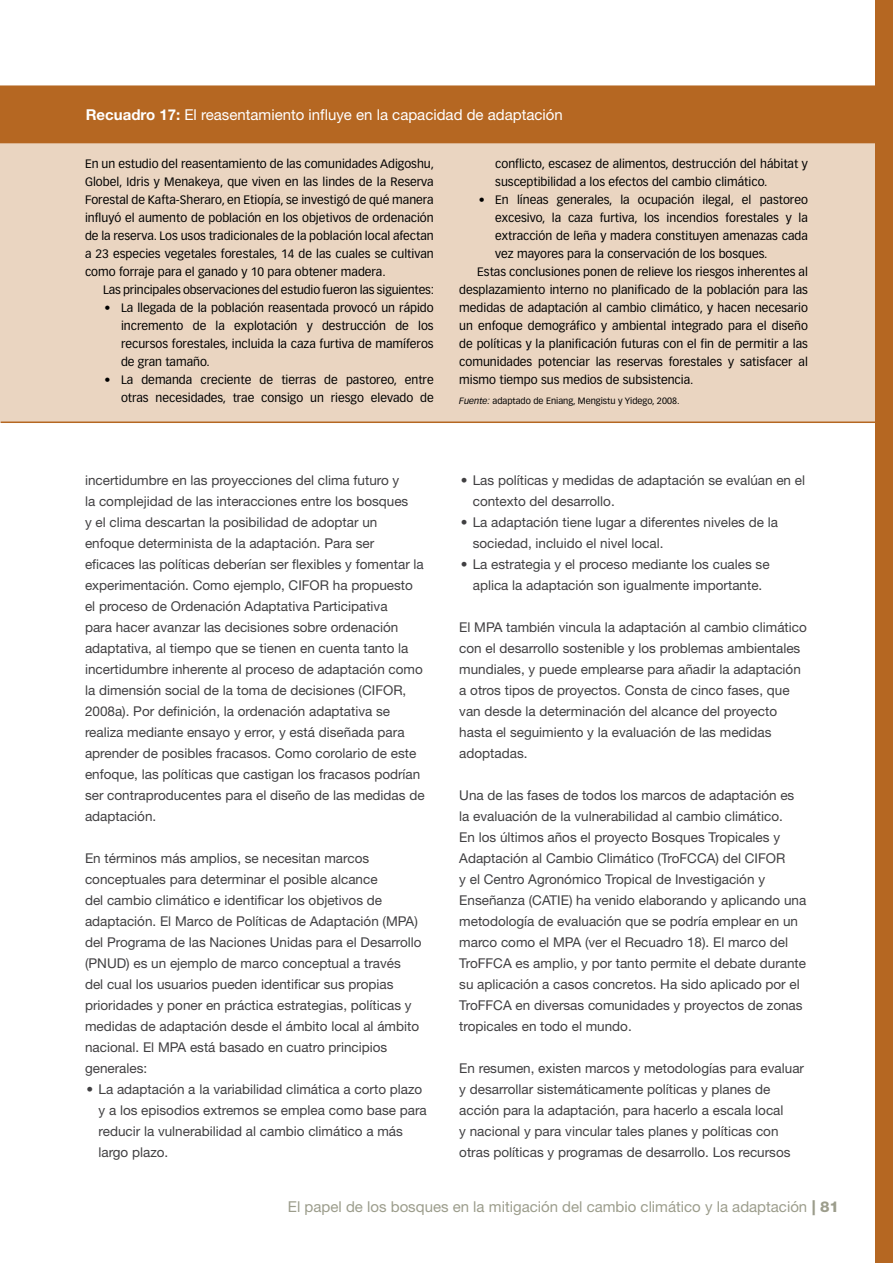
<style>
.page{position:relative;width:893px;height:1263px;background:#fff}
.page>*{position:absolute;margin:0;border:0;box-sizing:border-box;transform-origin:0 0}
.t1{font:15px "Helvetica Neue";color:#9c9d8c}
.Box_title{font:15px "Helvetica Neue";color:#fff}
.Body{font:13.5px/21px "Helvetica Neue";color:#414042}
.Last_bullet{font:13.5px/21px "Helvetica Neue";color:#414042}
.Box_bullets{font:12px/18px "Vectora LH";color:#000;text-align:justify}
.Box_body_indent{font:12px/18px "Vectora LH";letter-spacing:-.01em;color:#000;text-align:justify}
.Box_body{font:12px/18px "Vectora LH";color:#000;text-align:justify}
.Box_source{font:9px "Vectora LH";color:#000}
.s1{font-weight:700}
.s2{font-style:italic}
.s3{font-weight:800}
</style>
<div class="page">
<div style="left:1px;top:117px;width:892px;height:306px;background:#ead5c1"></div>
<div style="left:1px;top:86px;width:891px;height:57px;background:#b56722"></div>
<div style="left:0;top:85px;width:893px;height:58px;border:2px solid #b56722"></div>
<hr style="left:1px;top:421px;width:892px;height:2px;background:#b56722">
<div style="left:876px;top:0;width:17px;height:1263px;background:#b56722"></div>
<p class="Box_title" style="left:86px;top:106px;width:479px"><span class="s1">Recuadro 17:</span> El reasentamiento influye en la capacidad de adaptación</p>
<p class="Box_body" style="left:85px;top:155px;width:351px">En un estudio del reasentamiento de las comunidades Adigoshu, Globel, Idris y Menakeya, que viven en las lindes de la Reserva Forestal de Kafta-Sheraro, en Etiopía, se investigó de qué manera influyó el aumento de población en los objetivos de ordenación de la reserva. Los usos tradicionales de la población local afectan a 23 especies vegetales forestales, 14 de las cuales se cultivan como forraje para el ganado y 10 para obtener madera.</p>
<p class="Box_body_indent" style="left:103px;top:281px;width:333px">Las principales observaciones del estudio fueron las siguientes:</p>
<p class="Box_bullets" style="left:121px;top:299px;width:314px;text-indent:-16px">• La llegada de la población reasentada provocó un rápido incremento de la explotación y destrucción de los recursos forestales, incluida la caza furtiva de mamíferos de gran tamaño.</p>
<p class="Box_bullets" style="left:105px;top:371px;width:331px;text-align:right">• La demanda creciente de tierras de pastoreo, entre otras necesidades, trae consigo un riesgo elevado de</p>
<p class="Box_bullets" style="left:495px;top:155px;width:314px">conflicto, escasez de alimentos, destrucción del hábitat y susceptibilidad a los efectos del cambio climático.</p>
<p class="Box_bullets" style="left:495px;top:191px;width:314px;text-indent:-16px">• En líneas generales, la ocupación ilegal, el pastoreo excesivo, la caza furtiva, los incendios forestales y la extracción de leña y madera constituyen amenazas cada vez mayores para la conservación de los bosques.</p>
<p class="Box_body_indent" style="left:459px;top:263px;width:350px;text-indent:18px">Estas conclusiones ponen de relieve los riesgos inherentes al desplazamiento interno no planificado de la población para las medidas de adaptación al cambio climático, y hacen necesario un enfoque demográfico y ambiental integrado para el diseño de políticas y la planificación futuras con el fin de permitir a las comunidades potenciar las reservas forestales y satisfacer al mismo tiempo sus medios de subsistencia.</p>
<p class="Box_source" style="left:459px;top:395px;width:222px"><span class="s2">Fuente:</span> adaptado de Eniang, Mengistu y Yidego, 2008.</p>
<p class="Body" style="left:85px;top:469px;width:341px">incertidumbre en las proyecciones del clima futuro y<br>la complejidad de las interacciones entre los bosques<br>y el clima descartan la posibilidad de adoptar un enfoque determinista de la adaptación. Para ser eficaces las políticas deberían ser flexibles y fomentar la experimentación. Como ejemplo, CIFOR ha propuesto el proceso de Ordenación Adaptativa Participativa<br>para hacer avanzar las decisiones sobre ordenación adaptativa, al tiempo que se tienen en cuenta tanto la incertidumbre inherente al proceso de adaptación como la dimensión social de la toma de decisiones (CIFOR, 2008a). Por definición, la ordenación adaptativa se realiza mediante ensayo y error, y está diseñada para aprender de posibles fracasos. Como corolario de este enfoque, las políticas que castigan los fracasos podrían ser contraproducentes para el diseño de las medidas de adaptación.</p>
<p class="Body" style="left:85px;top:847px;width:338px">En términos más amplios, se necesitan marcos conceptuales para determinar el posible alcance<br>del cambio climático e identificar los objetivos de adaptación. El Marco de Políticas de Adaptación (MPA) del Programa de las Naciones Unidas para el Desarrollo (PNUD) es un ejemplo de marco conceptual a través del cual los usuarios pueden identificar sus propias prioridades y poner en práctica estrategias, políticas y medidas de adaptación desde el ámbito local al ámbito nacional. El MPA está basado en cuatro principios generales:</p>
<p class="Last_bullet" style="left:99px;top:1078px;width:330px;text-indent:-12px">• La adaptación a la variabilidad climática a corto plazo y a los episodios extremos se emplea como base para reducir la vulnerabilidad al cambio climático a más largo plazo.</p>
<p class="Last_bullet" style="left:473px;top:469px;width:334px;text-indent:-12px">• Las políticas y medidas de adaptación se evalúan en el contexto del desarrollo.</p>
<p class="Last_bullet" style="left:473px;top:511px;width:307px;text-indent:-12px">• La adaptación tiene lugar a diferentes niveles de la sociedad, incluido el nivel local.</p>
<p class="Last_bullet" style="left:461px;top:553px;width:310px;text-align:center">• La estrategia y el proceso mediante los cuales se aplica la adaptación son igualmente importante.</p>
<p class="Body" style="left:459px;top:616px;width:349px">El MPA también vincula la adaptación al cambio climático con el desarrollo sostenible y los problemas ambientales mundiales, y puede emplearse para añadir la adaptación a otros tipos de proyectos. Consta de cinco fases, que van desde la determinación del alcance del proyecto hasta el seguimiento y la evaluación de las medidas adoptadas.</p>
<p class="Body" style="left:459px;top:784px;width:349px">Una de las fases de todos los marcos de adaptación es la evaluación de la vulnerabilidad al cambio climático.<br>En los últimos años el proyecto Bosques Tropicales y Adaptación al Cambio Climático (TroFCCA) del CIFOR<br>y el Centro Agronómico Tropical de Investigación y Enseñanza (CATIE) ha venido elaborando y aplicando una metodología de evaluación que se podría emplear en un marco como el MPA (ver el Recuadro 18). El marco del TroFFCA es amplio, y por tanto permite el debate durante su aplicación a casos concretos. Ha sido aplicado por el TroFFCA en diversas comunidades y proyectos de zonas tropicales en todo el mundo.</p>
<p class="Body" style="left:459px;top:1057px;width:346px">En resumen, existen marcos y metodologías para evaluar y desarrollar sistemáticamente políticas y planes de acción para la adaptación, para hacerlo a escala local<br>y nacional y para vincular tales planes y políticas con otras políticas y programas de desarrollo. Los recursos</p>
<p class="t1" style="left:288px;top:1198px;width:552px">El papel de los bosques en la mitigación del cambio climático y la adaptación <span class="s3">| 81</span></p>
</div>
